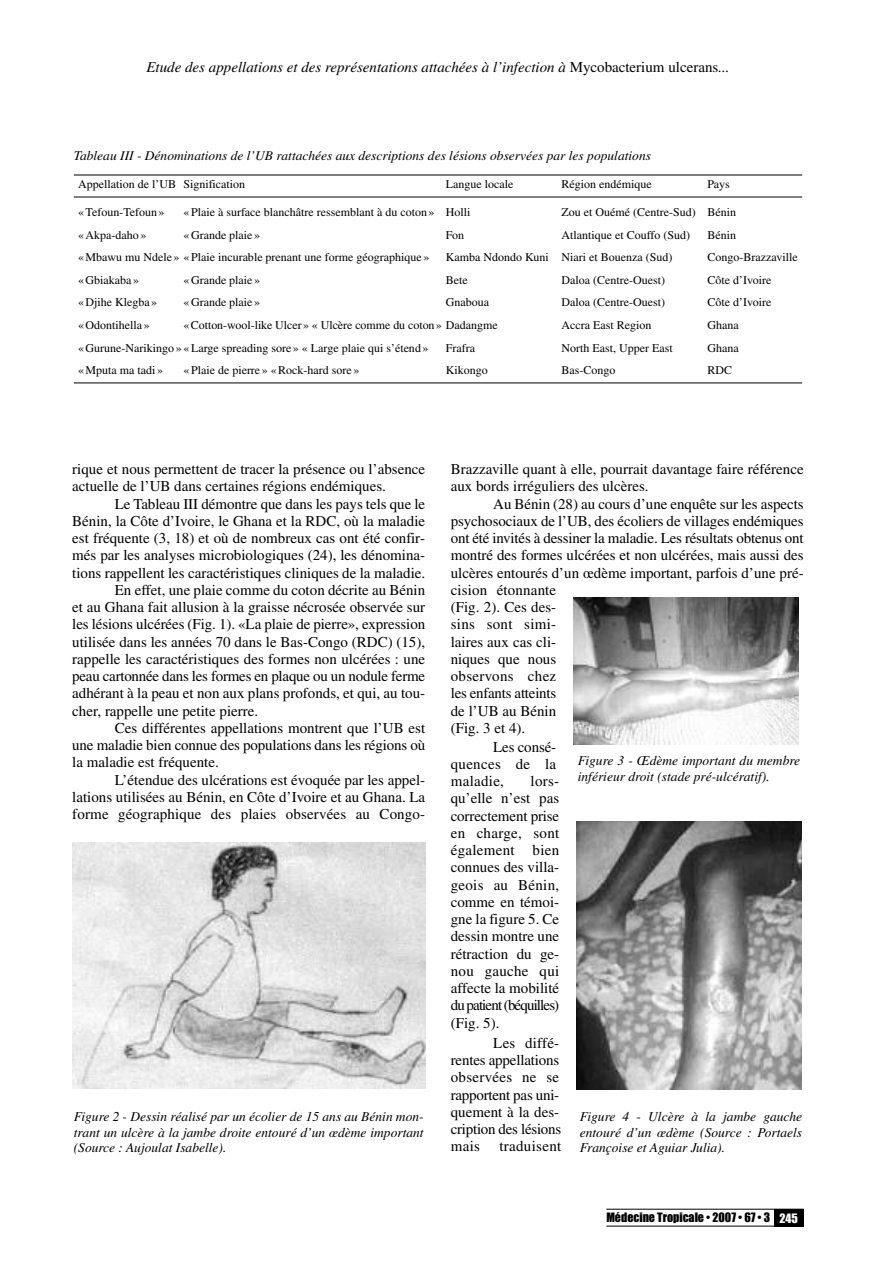
<style>
.page{position:relative;width:893px;height:1263px;background:#fff}
.page>*{position:absolute;margin:0;border:0;box-sizing:border-box;transform-origin:0 0}
.t1{font:15px/17.2px "Times";color:#000}
.t2{font:italic 15px "Times";color:#000}
.t3{font:15px "Times";letter-spacing:.02em;color:#000}
.t4{font:italic 13.5px/15.8px "Times";color:#000;text-align:justify}
.t5{font:italic 13.35px "Times";color:#000}
.t6{font:12px "Impact";color:#000}
.t7{font:11.85px "Times";color:#000}
.s1{font-style:normal}
.s2{color:#fff}
</style>
<div class="page">
<hr style="left:606px;top:1209px;width:198px;height:1px;background:#000">
<hr style="left:606px;top:1226px;width:198px;height:1px;background:#000">
<div style="left:774px;top:1209px;width:30px;height:17px;background:#000"></div>
<hr style="left:74px;top:175px;width:728px;height:1px;background:#000">
<hr style="left:74px;top:197px;width:728px;height:1px;background:#000">
<hr style="left:74px;top:383px;width:728px;height:1px;background:#000">
<img style="left:72px;top:842px;width:353px;height:247px">
<img style="left:573px;top:598px;width:226px;height:146px">
<img style="left:576px;top:821px;width:226px;height:268px">
<p class="t2" style="left:146px;top:61px;width:585px">Etude des appellations et des représentations attachées à l’infection à <span class="s1">Mycobacterium ulcerans</span>...</p>
<p class="t5" style="left:74px;top:151px;width:579px">Tableau III - Dénominations de l’UB rattachées aux descriptions des lésions observées par les populations</p>
<p class="t7" style="left:78px;top:180px;width:169px">Appellation de l’UB Signification</p>
<p class="t7" style="left:446px;top:180px;width:69px">Langue locale</p>
<p class="t7" style="left:561px;top:180px;width:92px">Région endémique</p>
<p class="t7" style="left:707px;top:180px;width:24px">Pays</p>
<p class="t7" style="left:78px;top:208px;width:88px">«Tefoun-Tefoun»</p>
<p class="t7" style="left:183px;top:208px;width:288px">«Plaie à surface blanchâtre ressemblant à du coton» Holli</p>
<p class="t7" style="left:561px;top:208px;width:176px">Zou et Ouémé (Centre-Sud) Bénin</p>
<p class="t7" style="left:78px;top:231px;width:70px">«Akpa-daho»</p>
<p class="t7" style="left:183px;top:231px;width:78px">«Grande plaie»</p>
<p class="t7" style="left:446px;top:231px;width:20px">Fon</p>
<p class="t7" style="left:561px;top:231px;width:130px">Atlantique et Couffo (Sud)</p>
<p class="t7" style="left:707px;top:231px;width:30px">Bénin</p>
<p class="t7" style="left:78px;top:253px;width:353px">«Mbawu mu Ndele» «Plaie incurable prenant une forme géographique»</p>
<p class="t7" style="left:446px;top:253px;width:228px">Kamba Ndondo Kuni Niari et Bouenza (Sud)</p>
<p class="t7" style="left:707px;top:253px;width:92px">Congo-Brazzaville</p>
<p class="t7" style="left:78px;top:276px;width:62px">«Gbiakaba»</p>
<p class="t7" style="left:183px;top:276px;width:78px">«Grande plaie»</p>
<p class="t7" style="left:446px;top:276px;width:23px">Bete</p>
<p class="t7" style="left:561px;top:276px;width:105px">Daloa (Centre-Ouest)</p>
<p class="t7" style="left:707px;top:276px;width:66px">Côte d’Ivoire</p>
<p class="t7" style="left:78px;top:298px;width:81px">«Djihe Klegba»</p>
<p class="t7" style="left:184px;top:298px;width:78px">«Grande plaie»</p>
<p class="t7" style="left:446px;top:298px;width:45px">Gnaboua</p>
<p class="t7" style="left:561px;top:298px;width:105px">Daloa (Centre-Ouest)</p>
<p class="t7" style="left:707px;top:298px;width:66px">Côte d’Ivoire</p>
<p class="t7" style="left:78px;top:321px;width:73px">«Odontihella»</p>
<p class="t7" style="left:184px;top:321px;width:316px">«Cotton-wool-like Ulcer» « Ulcère comme du coton» Dadangme</p>
<p class="t7" style="left:561px;top:321px;width:91px">Accra East Region</p>
<p class="t7" style="left:707px;top:321px;width:33px">Ghana</p>
<p class="t7" style="left:78px;top:343px;width:352px">«Gurune-Narikingo»«Large spreading sore» « Large plaie qui s’étend»</p>
<p class="t7" style="left:446px;top:343px;width:31px">Frafra</p>
<p class="t7" style="left:561px;top:343px;width:113px">North East, Upper East</p>
<p class="t7" style="left:707px;top:343px;width:33px">Ghana</p>
<p class="t7" style="left:78px;top:366px;width:86px">«Mputa ma tadi»</p>
<p class="t7" style="left:183px;top:366px;width:177px">«Plaie de pierre» «Rock-hard sore»</p>
<p class="t7" style="left:446px;top:366px;width:43px">Kikongo</p>
<p class="t7" style="left:561px;top:366px;width:55px">Bas-Congo</p>
<p class="t7" style="left:707px;top:366px;width:26px">RDC</p>
<p class="t1" style="left:72px;top:462px;width:354px">rique et nous permettent de tracer la présence ou l’absence actuelle de l’UB dans certaines régions endémiques.</p>
<p class="t1" style="left:115px;top:496px;width:312px">Le Tableau III démontre que dans les pays tels que le</p>
<p class="t1" style="left:72px;top:514px;width:354px">Bénin, la Côte d’Ivoire, le Ghana et la RDC, où la maladie</p>
<p class="t1" style="left:72px;top:531px;width:354px">est fréquente (3, 18) et où de nombreux cas ont été confir-</p>
<p class="t1" style="left:72px;top:548px;width:354px">més par les analyses microbiologiques (24), les dénomina-</p>
<p class="t1" style="left:72px;top:565px;width:354px">tions rappellent les caractéristiques cliniques de la maladie.</p>
<p class="t1" style="left:115px;top:583px;width:312px">En effet, une plaie comme du coton décrite au Bénin</p>
<p class="t1" style="left:72px;top:600px;width:354px">et au Ghana fait allusion à la graisse nécrosée observée sur</p>
<p class="t1" style="left:72px;top:617px;width:354px">les lésions ulcérées (Fig. 1). «La plaie de pierre», expression</p>
<p class="t1" style="left:72px;top:634px;width:354px">utilisée dans les années 70 dans le Bas-Congo (RDC) (15),</p>
<p class="t1" style="left:72px;top:652px;width:354px">rappelle les caractéristiques des formes non ulcérées : une</p>
<p class="t1" style="left:72px;top:669px;width:354px">peau cartonnée dans les formes en plaque ou un nodule ferme</p>
<p class="t1" style="left:72px;top:686px;width:354px">adhérant à la peau et non aux plans profonds, et qui, au tou-</p>
<p class="t1" style="left:72px;top:703px;width:187px">cher, rappelle une petite pierre.</p>
<p class="t1" style="left:115px;top:721px;width:312px">Ces différentes appellations montrent que l’UB est</p>
<p class="t1" style="left:72px;top:738px;width:354px">une maladie bien connue des populations dans les régions où</p>
<p class="t1" style="left:72px;top:755px;width:148px">la maladie est fréquente.</p>
<p class="t1" style="left:115px;top:772px;width:312px">L’étendue des ulcérations est évoquée par les appel-</p>
<p class="t1" style="left:72px;top:790px;width:354px">lations utilisées au Bénin, en Côte d’Ivoire et au Ghana. La</p>
<p class="t1" style="left:72px;top:807px;width:354px">forme géographique des plaies observées au Congo-</p>
<p class="t4" style="left:74px;top:1110px;width:351px">Figure 2 - Dessin réalisé par un écolier de 15 ans au Bénin mon&shy;trant un ulcère à la jambe droite entouré d’un œdème important (Source : Aujoulat Isabelle).</p>
<p class="t1" style="left:451px;top:462px;width:354px">Brazzaville quant à elle, pourrait davantage faire référence aux bords irréguliers des ulcères.</p>
<p class="t1" style="left:451px;top:496px;width:354px;text-indent:43px">Au Bénin (28) au cours d’une enquête sur les aspects psychosociaux de l’UB, des écoliers de villages endémiques ont été invités à dessiner la maladie. Les résultats obtenus ont montré des formes ulcérées et non ulcérées, mais aussi des ulcères entourés d’un œdème important, parfois d’une pré&shy;cision étonnante<br>(Fig. 2). Ces des-<br>sins sont simi-<br>laires aux cas cli-<br>niques que nous<br>observons chez<br>les enfants atteints<br>de l’UB au Bénin<br>(Fig. 3 et 4).</p>
<p class="t1" style="left:451px;top:739px;width:107px;text-align:justify;text-indent:43px">Les consé&shy;quences de la maladie,</p>
<p class="t4" style="left:578px;top:754px;width:224px">Figure 3 - Œdème important du membre inférieur droit (stade pré-ulcératif).</p>
<p class="t1" style="left:451px;top:774px;width:110px;text-align:justify;text-indent:80px">lors&shy;qu’elle n’est pas correctement prise en charge, sont également bien connues des villa&shy;geois au Bénin, comme en témoi&shy;gne la figure 5. Ce dessin montre une rétraction du ge&shy;nou gauche qui affecte la mobilité du patient (béquilles) (Fig. 5).</p>
<p class="t1" style="left:451px;top:1036px;width:112px;text-indent:43px">Les diffé&shy;rentes appellations observées ne se rapportent pas uni&shy;quement à la des&shy;cription des lésions mais</p>
<p class="t4" style="left:580px;top:1110px;width:224px">Figure 4 - Ulcère à la jambe gauche entouré d’un œdème (Source : Portaels Françoise et Aguiar Julia).</p>
<p class="t3" style="left:499px;top:1141px;width:63px">traduisent</p>
<p class="t6" style="left:606px;top:1211px;width:193px">Médecine Tropicale • 2007 • 67 • 3 <span class="s2">245</span></p>
</div>
